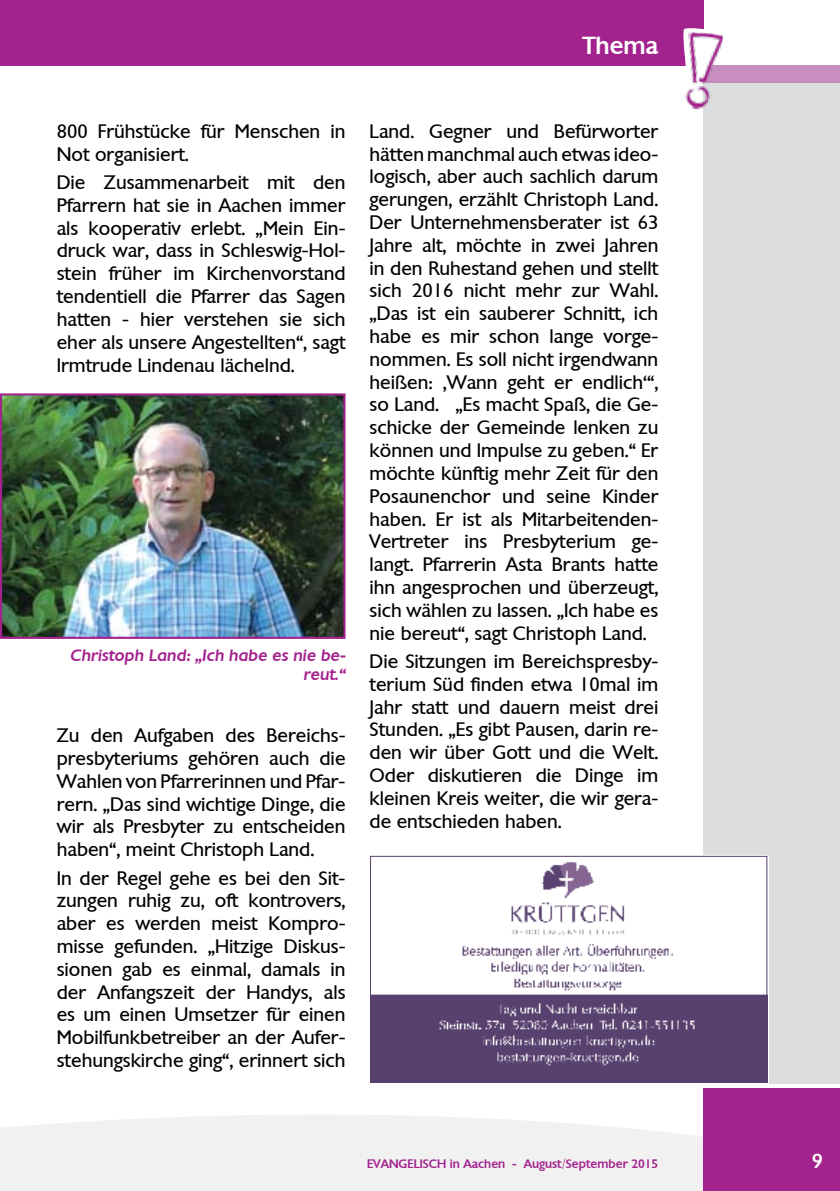
<style>
.page{position:relative;width:840px;height:1191px;background:#fff}
.page>*{position:absolute;margin:0;border:0;box-sizing:border-box;transform-origin:0 0}
.t1{font:500 24px "Chantilly";color:#fff}
.t2{font:500 20px "Chantilly";color:#fff}
.t3{font:19px/22.8px "Chantilly";color:#000;text-align:justify}
.t4{font:italic 500 16px/19.2px "Chantilly";color:#a3238e;text-align:right}
.t5{font:500 12px "Chantilly";color:#a3238e}
</style>
<div class="page">
<svg style="left:0;top:1115px;width:703px;height:76px;fill:#f1f1f2"></svg>
<div style="left:0;top:0;width:703px;height:65px;background:#a3238e"></div>
<div style="left:703px;top:77px;width:136px;height:1006px;background:#dcddde"></div>
<div style="left:703px;top:1089px;width:136px;height:102px;background:#a3238e"></div>
<div style="left:703px;top:65px;width:136px;height:17px;background:#c78ebf"></div>
<svg style="left:683px;top:26px;width:21px;height:5px"></svg>
<img style="left:679px;top:31px;width:43px;height:79px">
<img style="left:3px;top:396px;width:339px;height:240px">
<div style="left:0;top:393px;width:345px;height:246px;border:2px solid #a3238e"></div>
<img style="left:372px;top:858px;width:392px;height:222px">
<div style="left:370px;top:856px;width:396px;height:226px;border:1px solid #58406e"></div>
<p class="t1" style="left:582px;top:30px;width:77px">Thema</p>
<p class="t3" style="left:57px;top:119px;width:290px">800 Frühstücke für Menschen in<br>Not organisiert.</p>
<p class="t3" style="left:57px;top:171px;width:290px">Die Zusammenarbeit mit den Pfarrern hat sie in Aachen immer als kooperativ erlebt. „Mein Ein&shy;druck war, dass in Schleswig-Hol&shy;stein früher im Kirchenvorstand tendentiell die Pfarrer das Sagen hatten - hier verstehen sie sich eher als unsere Angestellten“, sagt Irmtrude Lindenau lächelnd.</p>
<p class="t4" style="left:70px;top:645px;width:277px">Christoph Land: „Ich habe es nie be&shy;reut.“</p>
<p class="t3" style="left:57px;top:724px;width:290px">Zu den Aufgaben des Bereichs&shy;presbyteriums gehören auch die Wahlen von Pfarrerinnen und Pfar&shy;rern. „Das sind wichtige Dinge, die wir als Presbyter zu entscheiden haben“, meint Christoph Land.</p>
<p class="t3" style="left:57px;top:866px;width:290px">In der Regel gehe es bei den Sit&shy;zungen ruhig zu, oft kontrovers, aber es werden meist Kompro&shy;misse gefunden. „Hitzige Diskus&shy;sionen gab es einmal, damals in der Anfangszeit der Handys, als es um einen Umsetzer für einen Mobilfunkbetreiber an der Aufer&shy;stehungskirche ging“, erinnert sich</p>
<p class="t3" style="left:369px;top:119px;width:290px">Land. Gegner und Befürworter hätten manchmal auch etwas ideo&shy;logisch, aber auch sachlich darum gerungen, erzählt Christoph Land.<br>Der Unternehmensberater ist 63<br>Jahre alt, möchte in zwei Jahren in den Ruhestand gehen und stellt sich 2016 nicht mehr zur Wahl. „Das ist ein sauberer Schnitt, ich habe es mir schon lange vorge&shy;nommen. Es soll nicht irgendwann heißen: ‚Wann geht er endlich‘“, so Land. „Es macht Spaß, die Ge&shy;schicke der Gemeinde lenken zu können und Impulse zu geben.“ Er möchte künftig mehr Zeit für den Posaunenchor und seine Kinder haben. Er ist als Mitarbeitenden-Vertreter ins Presbyterium ge&shy;langt. Pfarrerin Asta Brants hatte ihn angesprochen und überzeugt, sich wählen zu lassen. „Ich habe es nie bereut“, sagt Christoph Land.</p>
<p class="t3" style="left:369px;top:649px;width:290px">Die Sitzungen im Bereichspresby&shy;terium Süd finden etwa 10mal im Jahr statt und dauern meist drei Stunden. „Es gibt Pausen, darin re&shy;den wir über Gott und die Welt.<br>Oder diskutieren die Dinge im kleinen Kreis weiter, die wir gera&shy;de entschieden haben.</p>
<p class="t5" style="left:367px;top:1156px;width:293px">EVANGELISCH in Aachen - August/September 2015</p>
<p class="t2" style="left:811px;top:1148px;width:13px">9</p>
</div>
